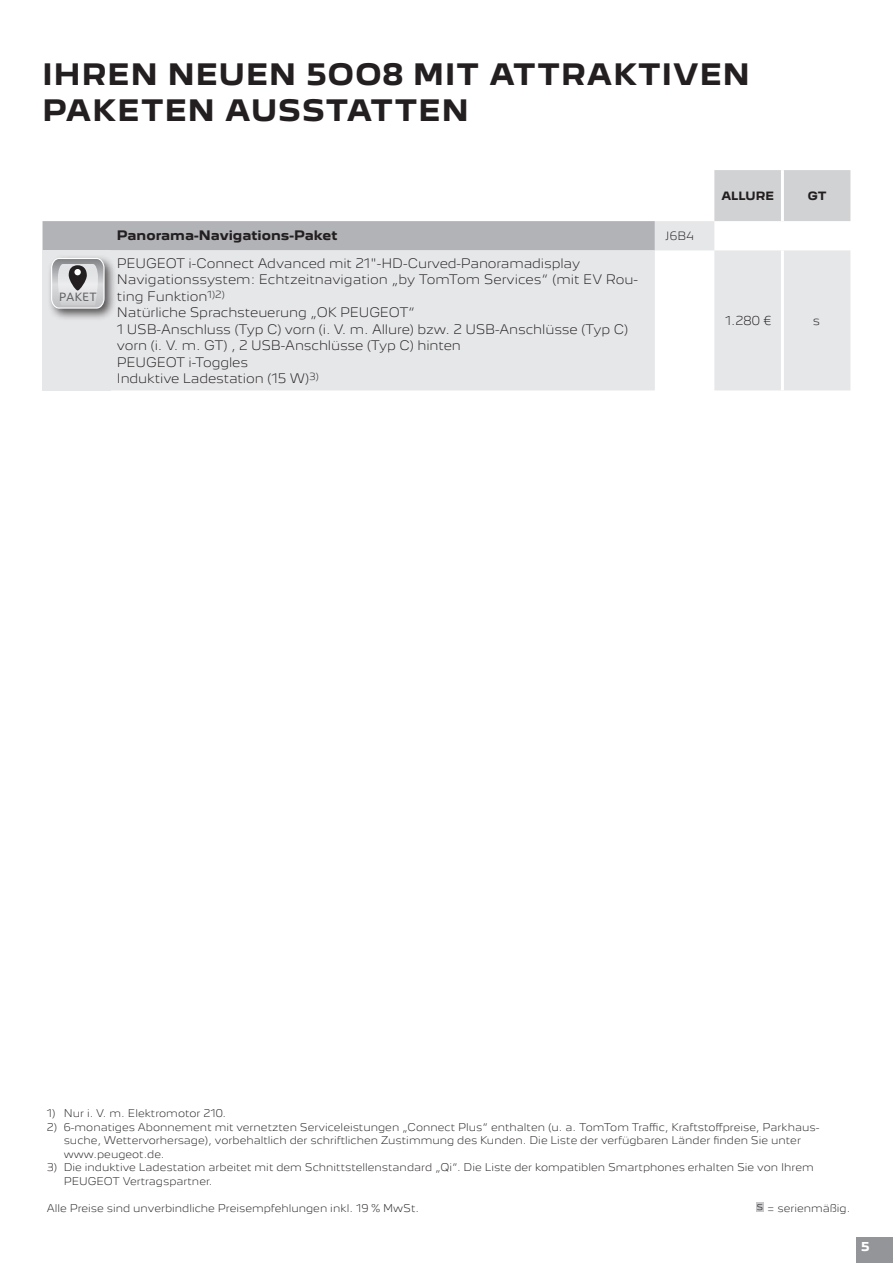
<style>
.page{position:relative;width:893px;height:1263px;background:#fff}
.page>*{position:absolute;margin:0;border:0;box-sizing:border-box;transform-origin:0 0}
.Seitenhead_linksbündig{font:700 27px/36px "Peugeot New";letter-spacing:.04em;color:#231f20}
.t1{font:12.3px "Peugeot";letter-spacing:.01em;color:#636366}
._12_Pakete_Austattung_Tabelle_2_Boxer_Ka_{font:300 12px/16.5px "Peugeot New";letter-spacing:-.01em;color:#231f20}
._12_Pakete_Austattung_Tabelle_2_Boxer_Ka_-2{font:700 12px "Peugeot New";color:#231f20}
._12_Pakete_Austattung_Tabelle_2_Boxer_Ka_-3{font:300 11.25px "Peugeot New";color:#231f20}
.t2{font:700 11.25px "Peugeot New";color:#fff}
._12_Pakete_Austattung_Tabelle_2_Boxer_Ka_-4{font:700 10.5px "Peugeot New";color:#231f20}
.Paketname{font:300 10.5px "Peugeot New";color:#231f20}
._008_Fussnote{font:300 10.5px "Peugeot New";color:#231f20}
.Fußnote_7pt_Light_linksbündig{font:300 9.75px/13.5px "Peugeot New";color:#231f20}
._008_Fussnote-2{font:300 9.75px "Peugeot New";color:#231f20}
</style>
<div class="page">
<div style="left:857px;top:1237px;width:36px;height:26px;background:#939598"></div>
<div style="left:714px;top:170px;width:136px;height:51px;background:#d1d2d4"></div>
<div style="left:43px;top:221px;width:68px;height:29px;background:#b2b3b7"></div>
<svg style="left:111px;top:221px;width:739px;height:169px;background:#e1e2e4"></svg>
<div style="left:43px;top:250px;width:68px;height:140px;background:#e6e7e9"></div>
<hr style="left:781px;top:250px;width:3px;height:140px;background:#fff">
<hr style="left:781px;top:170px;width:3px;height:51px;background:#fff">
<div style="left:47px;top:254px;width:70px;height:67px;background:#231f20;opacity:.75"></div>
<svg style="left:50px;top:257px;width:55px;height:52px"></svg>
<div style="left:74px;top:269px;width:7px;height:6px;background:#fff;border-radius:50%"></div>
<div style="left:756px;top:1202px;width:7px;height:10px;background:#c7c8ca"></div>
<p class="Seitenhead_linksbündig" style="left:43px;top:56px;width:709px">IHREN NEUEN 5OO8 MIT ATTRAKTIVEN<br>PAKETEN AUSSTATTEN</p>
<p class="t1" style="left:59px;top:288px;width:40px">PAKET</p>
<p class="_12_Pakete_Austattung_Tabelle_2_Boxer_Ka_-2" style="left:117px;top:227px;width:222px">Panorama-Navigations-Paket</p>
<p class="Paketname" style="left:665px;top:229px;width:30px">J6B4</p>
<p class="_12_Pakete_Austattung_Tabelle_2_Boxer_Ka_" style="left:117px;top:255px;width:465px">PEUGEOT i-Connect Advanced mit 21"-HD-Curved-Panoramadisplay</p>
<p class="_12_Pakete_Austattung_Tabelle_2_Boxer_Ka_" style="left:117px;top:271px;width:523px">Navigationssystem: Echtzeitnavigation „by TomTom Services“ (mit EV Rou&shy;ting Funktion<sup>1)2)</sup></p>
<p class="_12_Pakete_Austattung_Tabelle_2_Boxer_Ka_" style="left:117px;top:304px;width:300px">Natürliche Sprachsteuerung „OK PEUGEOT“</p>
<p class="_12_Pakete_Austattung_Tabelle_2_Boxer_Ka_" style="left:117px;top:321px;width:513px">1 USB-Anschluss (Typ C) vorn (i. V. m. Allure) bzw. 2 USB-Anschlüsse (Typ C) vorn (i. V. m. GT) , 2 USB-Anschlüsse (Typ C) hinten</p>
<p class="_12_Pakete_Austattung_Tabelle_2_Boxer_Ka_" style="left:117px;top:354px;width:133px">PEUGEOT i-Toggles</p>
<p class="_12_Pakete_Austattung_Tabelle_2_Boxer_Ka_" style="left:117px;top:370px;width:203px">Induktive Ladestation (15 W)<sup>3)</sup></p>
<p class="_12_Pakete_Austattung_Tabelle_2_Boxer_Ka_-4" style="left:721px;top:189px;width:54px">ALLURE</p>
<p class="_12_Pakete_Austattung_Tabelle_2_Boxer_Ka_-4" style="left:808px;top:189px;width:20px">GT</p>
<p class="_12_Pakete_Austattung_Tabelle_2_Boxer_Ka_-3" style="left:725px;top:313px;width:48px">1.280 €</p>
<p class="_12_Pakete_Austattung_Tabelle_2_Boxer_Ka_-3" style="left:813px;top:313px;width:9px">s</p>
<p class="Fußnote_7pt_Light_linksbündig" style="left:47px;top:1107px;width:181px">1) Nur i. V. m. Elektromotor 210.</p>
<p class="Fußnote_7pt_Light_linksbündig" style="left:47px;top:1120px;width:774px">2) 6-monatiges Abonnement mit vernetzten Serviceleistungen „Connect Plus“ enthalten (u. a. TomTom Traffic, Kraftstoffpreise, Parkhaus-</p>
<p class="Fußnote_7pt_Light_linksbündig" style="left:64px;top:1134px;width:739px">suche, Wettervorhersage), vorbehaltlich der schriftlichen Zustimmung des Kunden. Die Liste der verfügbaren Länder finden Sie unter</p>
<p class="Fußnote_7pt_Light_linksbündig" style="left:64px;top:1147px;width:102px">www.peugeot.de.</p>
<p class="Fußnote_7pt_Light_linksbündig" style="left:64px;top:1161px;width:751px;text-indent:-17px">3) Die induktive Ladestation arbeitet mit dem Schnittstellenstandard „Qi“. Die Liste der kompatiblen Smartphones erhalten Sie von Ihrem<br>PEUGEOT Vertragspartner.</p>
<p class="Fußnote_7pt_Light_linksbündig" style="left:47px;top:1201px;width:374px">Alle Preise sind unverbindliche Preisempfehlungen inkl. 19 % MwSt.</p>
<p class="_008_Fussnote" style="left:756px;top:1199px;width:8px">s</p>
<p class="_008_Fussnote-2" style="left:767px;top:1202px;width:85px">= serienmäßig.</p>
<p class="t2" style="left:861px;top:1239px;width:10px">5</p>
</div>
